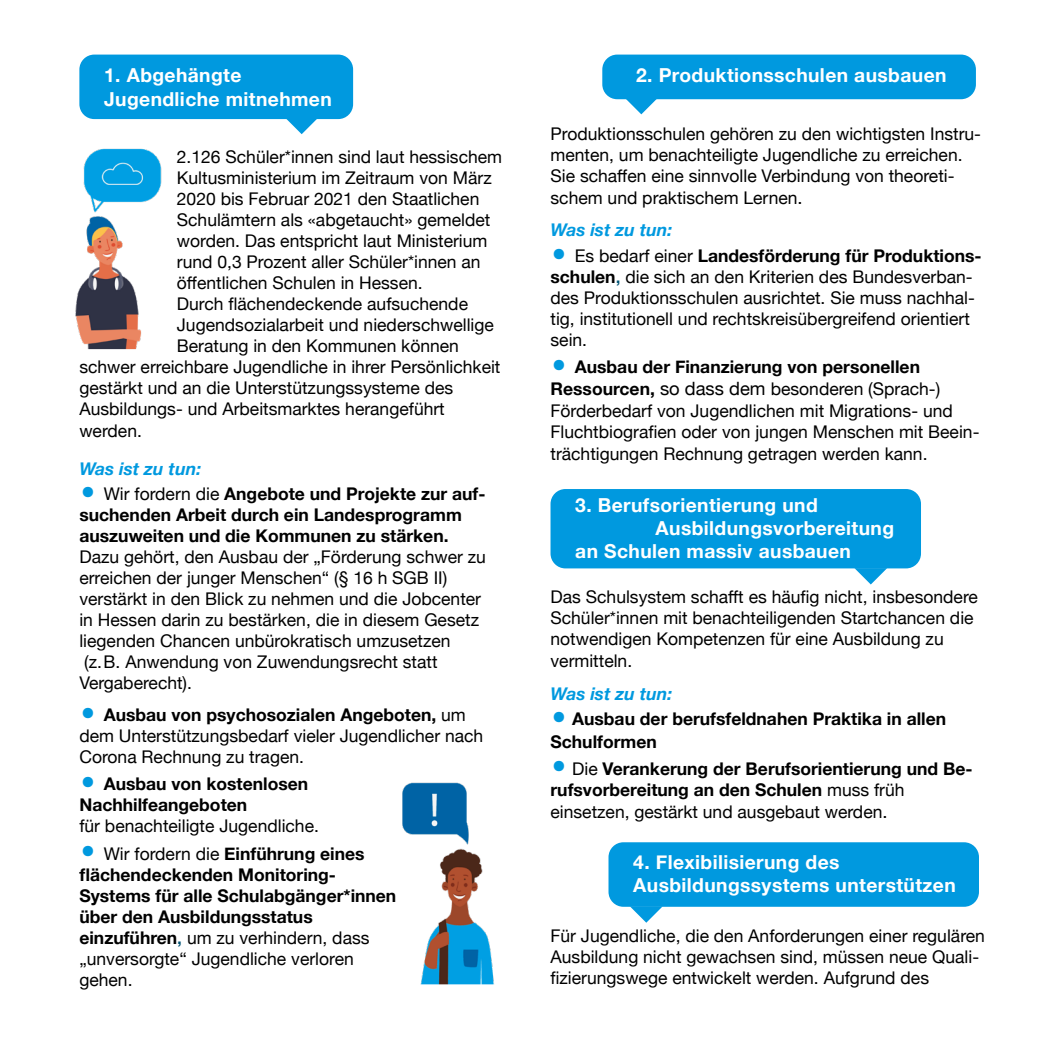
<style>
.page{position:relative;width:1042px;height:1042px;background:#fff}
.page>*{position:absolute;margin:0;border:0;box-sizing:border-box;transform-origin:0 0}
.t1{font:700 19.25px/23.1px "Helvetica Neue";letter-spacing:.02em;color:#fff}
.t2{font:17.5px/21px "Helvetica Neue";color:#000}
.t3{font:700 17.5px/21px "Helvetica Neue";color:#000}
.t4{font:italic 700 17.5px "Helvetica Neue";color:#0099df}
.s1{font-weight:400;font-size:47.25px;color:#0099df}
.s2{font-weight:400}
.s3{font-size:47.25px;color:#0099df}
.s4{font-weight:700}
.s5{font-weight:500;color:#005475}
.s6{font-size:18.38px}
.s7{font-weight:400;font-size:18.38px}
</style>
<div class="page">
<div style="left:608px;top:842px;width:371px;height:65px;background:#0099df;border-radius:15px"></div>
<svg style="left:630px;top:906px;width:32px;height:17px"></svg>
<div style="left:550px;top:489px;width:371px;height:79px;background:#0099df;border-radius:15px"></div>
<svg style="left:854px;top:568px;width:33px;height:16px"></svg>
<div style="left:602px;top:55px;width:374px;height:44px;background:#0099df;border-radius:15px"></div>
<svg style="left:625px;top:99px;width:33px;height:15px"></svg>
<img style="left:75px;top:148px;width:87px;height:201px">
<div style="left:79px;top:55px;width:274px;height:64px;background:#0099df;border-radius:15px"></div>
<svg style="left:285px;top:119px;width:33px;height:15px"></svg>
<img style="left:402px;top:782px;width:92px;height:202px">
<p class="t1" style="left:104px;top:64px;width:229px">1. Abgehängte<br>Jugendliche mitnehmen</p>
<p class="t2" style="left:177px;top:147px;width:327px">2.126 Schüler*innen sind laut hessischem</p>
<p class="t2" style="left:177px;top:168px;width:316px">Kultusministerium im Zeitraum von März</p>
<p class="t2" style="left:177px;top:189px;width:304px">2020 bis Februar 2021 den Staatlichen</p>
<p class="t2" style="left:177px;top:210px;width:315px">Schulämtern als «abgetaucht» gemeldet</p>
<p class="t2" style="left:177px;top:231px;width:312px">worden. Das entspricht laut Ministerium</p>
<p class="t2" style="left:177px;top:252px;width:305px">rund 0,3 Prozent aller Schüler*innen an</p>
<p class="t2" style="left:177px;top:273px;width:247px">öffentlichen Schulen in Hessen.</p>
<p class="t2" style="left:177px;top:294px;width:293px">Durch flächendeckende aufsuchende</p>
<p class="t2" style="left:177px;top:315px;width:318px">Jugendsozialarbeit und niederschwellige</p>
<p class="t2" style="left:177px;top:336px;width:284px">Beratung in den Kommunen können</p>
<p class="t2" style="left:79px;top:357px;width:423px">schwer erreichbare Jugendliche in ihrer Persönlichkeit</p>
<p class="t2" style="left:79px;top:378px;width:375px">gestärkt und an die Unterstützungssysteme des</p>
<p class="t2" style="left:79px;top:399px;width:367px">Ausbildungs- und Arbeitsmarktes herangeführt</p>
<p class="t2" style="left:79px;top:421px;width:64px">werden.</p>
<p class="t4" style="left:79px;top:455px;width:123px">Was ist zu tun:</p>
<p class="t3" style="left:79px;top:484px;width:408px"><span class="s1">•</span> <span class="s2">Wir fordern die</span> Angebote und Projekte zur auf&shy;suchenden Arbeit durch ein Landesprogramm auszuweiten und die Kommunen zu stärken.</p>
<p class="t2" style="left:79px;top:548px;width:408px">Dazu gehört, den Ausbau der „Förderung schwer zu erreichen der junger Menschen“ (§ 16 h SGB II) verstärkt in den Blick zu nehmen und die Jobcenter in Hessen darin zu bestärken, die in diesem Gesetz liegenden Chancen unbürokratisch umzusetzen (z.B. Anwendung von Zuwendungsrecht statt Vergaberecht).</p>
<p class="t2" style="left:79px;top:706px;width:405px"><span class="s3">•</span> <span class="s4">Ausbau von psychosozialen Angeboten,</span> um dem Unterstützungsbedarf vieler Jugendlicher nach<br>Corona Rechnung zu tragen.</p>
<p class="t3" style="left:79px;top:774px;width:230px"><span class="s1">•</span> Ausbau von kostenlosen<br>Nachhilfeangeboten</p>
<p class="t2" style="left:79px;top:817px;width:241px">für benachteiligte Jugendliche.</p>
<p class="t3" style="left:79px;top:843px;width:318px"><span class="s1">•</span> <span class="s2">Wir fordern die</span> Einführung eines flächendeckenden Monitoring-<br>Systems für alle Schulabgänger*innen über den Ausbildungsstatus einzuführen<span class="s5">,</span> <span class="s2">um zu verhindern, dass „unversorgte“ Jugendliche verloren gehen.</span></p>
<p class="t1" style="left:636px;top:64px;width:312px">2. Produktionsschulen ausbauen</p>
<p class="t2" style="left:550px;top:124px;width:432px">Produktionsschulen gehören zu den wichtigsten Instru&shy;menten, um benachteiligte Jugendliche zu erreichen.<br>Sie schaffen eine sinnvolle Verbindung von theoreti&shy;schem und praktischem Lernen<span class="s6">.</span></p>
<p class="t4" style="left:550px;top:216px;width:123px">Was ist zu tun:</p>
<p class="t2" style="left:550px;top:246px;width:433px"><span class="s3">•</span> Es bedarf einer <span class="s4">Landesförderung für Produktions&shy;schulen</span><span class="s5">,</span> die sich an den Kriterien des Bundesverban&shy;des Produktionsschulen ausrichtet. Sie muss nachhal&shy;tig, institutionell und rechtskreisübergreifend orientiert sein.</p>
<p class="t2" style="left:550px;top:357px;width:430px;line-height:21.7px"><span class="s3">•</span> <span class="s4">Ausbau der Finanzierung von personellen Ressourcen,</span> <span class="s6">so dass dem</span> besonderen (Sprach-)<br>Förderbedarf von Jugendlichen mit Migrations- und Fluchtbiografien oder von jungen Menschen mit Beein&shy;trächtigungen Rechnung getragen werden kann.</p>
<p class="t1" style="left:575px;top:494px;width:244px">3. Berufsorientierung und</p>
<p class="t1" style="left:655px;top:517px;width:240px">Ausbildungsvorbereitung</p>
<p class="t1" style="left:575px;top:540px;width:277px">an Schulen massiv ausbauen</p>
<p class="t2" style="left:550px;top:587px;width:429px">Das Schulsystem schafft es häufig nicht, insbesondere Schüler*innen mit benachteiligenden Startchancen die notwendigen Kompetenzen für eine Ausbildung zu vermitteln.</p>
<p class="t4" style="left:550px;top:680px;width:123px">Was ist zu tun:</p>
<p class="t3" style="left:550px;top:708px;width:397px;line-height:22.1px"><span class="s1">•</span> Ausbau der berufsfeldnahen Praktika in allen<br>Schulformen</p>
<p class="t3" style="left:550px;top:758px;width:423px;line-height:21.5px"><span class="s1">•</span> <span class="s2">Die</span> Verankerung der Berufsorientierung und Be&shy;rufsvorbereitung an den Schulen <span class="s2">muss früh einsetzen, gestärkt und ausgebaut werden</span><span class="s7">.</span></p>
<p class="t1" style="left:633px;top:851px;width:324px">4. Flexibilisierung des<br>Ausbildungssystems unterstützen</p>
<p class="t2" style="left:550px;top:926px;width:436px">Für Jugendliche, die den Anforderungen einer regulären<br>Ausbildung nicht gewachsen sind, müssen neue Quali&shy;fizierungswege entwickelt werden. Aufgrund des</p>
</div>
